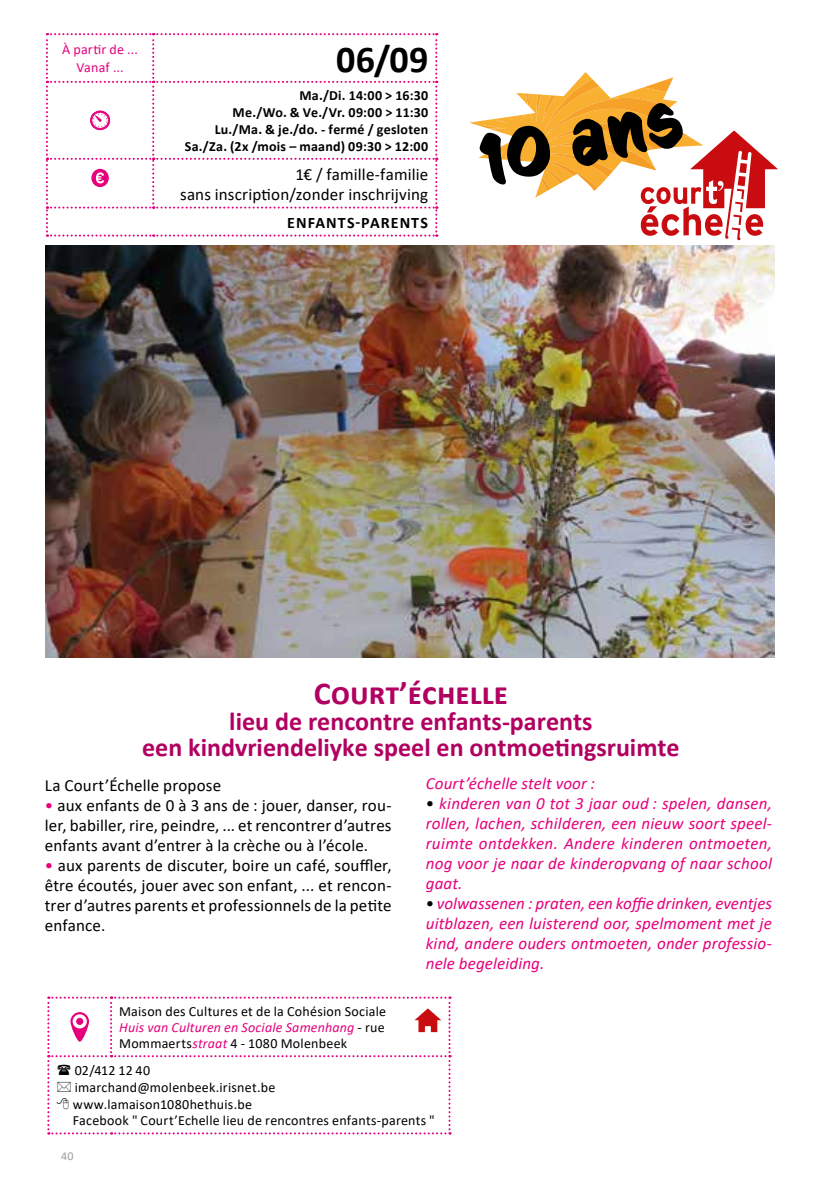
<style>
.page{position:relative;width:840px;height:1191px;background:#fff}
.page>*{position:absolute;margin:0;border:0;box-sizing:border-box;transform-origin:0 0}
.t1{font:700 38px "Calibri";color:#000}
.t2{font:700 32px "Calibri";color:#b10061}
.t3{font:700 26px/26px "Calibri";color:#b10061;text-align:center}
.t4{font:17px/20px "Calibri";letter-spacing:.01em;color:#000;text-align:justify}
.t5{font:italic 17px/20px "Calibri";letter-spacing:.01em;color:#e6007d;text-align:justify}
.t6{font:700 16px "Calibri";letter-spacing:.065em;color:#000}
.t7{font:14px/16.8px "Calibri";letter-spacing:.015em;color:#000;text-align:justify}
.t8{font:700 14px/16.8px "Calibri";letter-spacing:.02em;color:#000;text-align:right}
.t9{font:14px/18px "Calibri";letter-spacing:.015em;color:#e6007d;text-align:center}
.t10{font:12px "Calibri";color:#9d9d9c}
.s1{color:#e6007d}
.s2{font-style:normal;color:#000}
.s3{font-style:italic;color:#e6007d}
</style>
<div class="page">
<hr style="left:839px;top:0;width:1px;height:1191px;background:#fffded">
<svg style="left:46px;top:33px;width:391px;height:204px"></svg>
<img style="left:45px;top:245px;width:729px;height:413px">
<svg style="left:469px;top:72px;width:308px;height:168px"></svg>
<svg style="left:47px;top:996px;width:403px;height:138px"></svg>
<p class="t9" style="left:62px;top:40px;width:77px">À partir de ...<br>Vanaf ...</p>
<h1 class="t1" style="left:336px;top:33px;width:94px">06/09</h1>
<p class="t8" style="left:185px;top:87px;width:245px">Ma./Di. 14:00 &gt; 16:30<br>Me./Wo. &amp; Ve./Vr. 09:00 &gt; 11:30<br>Lu./Ma. &amp; je./do. - fermé / gesloten<br>Sa./Za. (2x /mois – maand) 09:30 &gt; 12:00</p>
<p class="t4" style="left:180px;top:163px;width:249px;text-align:right">1€ / famille-familie<br>sans inscription/zonder inschrijving</p>
<p class="t6" style="left:287px;top:211px;width:142px">ENFANTS-PARENTS</p>
<h2 class="t2" style="left:313px;top:671px;width:195px">Court’échelle</h2>
<h3 class="t3" style="left:142px;top:708px;width:538px">lieu de rencontre enfants-parents<br>een kindvriendeliyke speel en ontmoetingsruimte</h3>
<p class="t4" style="left:45px;top:775px;width:178px">La Court’Échelle propose</p>
<p class="t4" style="left:45px;top:795px;width:348px"><span class="s1">•</span> aux enfants de 0 à 3 ans de : jouer, danser, rou&shy;ler, babiller, rire, peindre, ... et rencontrer d’autres enfants avant d’entrer à la crèche ou à l’école.</p>
<p class="t4" style="left:45px;top:855px;width:348px"><span class="s1">•</span> aux parents de discuter, boire un café, souffler, être écoutés, jouer avec son enfant, ... et rencon&shy;trer d’autres parents et professionnels de la petite enfance.</p>
<p class="t5" style="left:425px;top:773px;width:171px">Court’échelle stelt voor :</p>
<p class="t5" style="left:425px;top:793px;width:347px"><span class="s2">•</span> kinderen van 0 tot 3 jaar oud : spelen, dansen, rollen, lachen, schilderen, een nieuw soort speel&shy;ruimte ontdekken. Andere kinderen ontmoeten, nog voor je naar de kinderopvang of naar school gaat.</p>
<p class="t5" style="left:425px;top:893px;width:347px"><span class="s2">•</span> volwassenen : praten, een koffie drinken, eventjes uitblazen, een luisterend oor, spelmoment met je kind, andere ouders ontmoeten, onder professio&shy;nele begeleiding.</p>
<p class="t7" style="left:119px;top:1003px;width:268px;line-height:16px">Maison des Cultures et de la Cohésion Sociale <span class="s3">Huis van Culturen en Sociale Samenhang</span> - rue Mommaerts<span class="s3">straat</span> 4 - 1080 Molenbeek</p>
<p class="t7" style="left:73px;top:1061px;width:363px;text-align:left">02/412 12 40<br>imarchand@molenbeek.irisnet.be www.lamaison1080hethuis.be<br>Facebook " Court’Echelle lieu de rencontres enfants-parents "</p>
<p class="t10" style="left:61px;top:1148px;width:14px">40</p>
</div>
